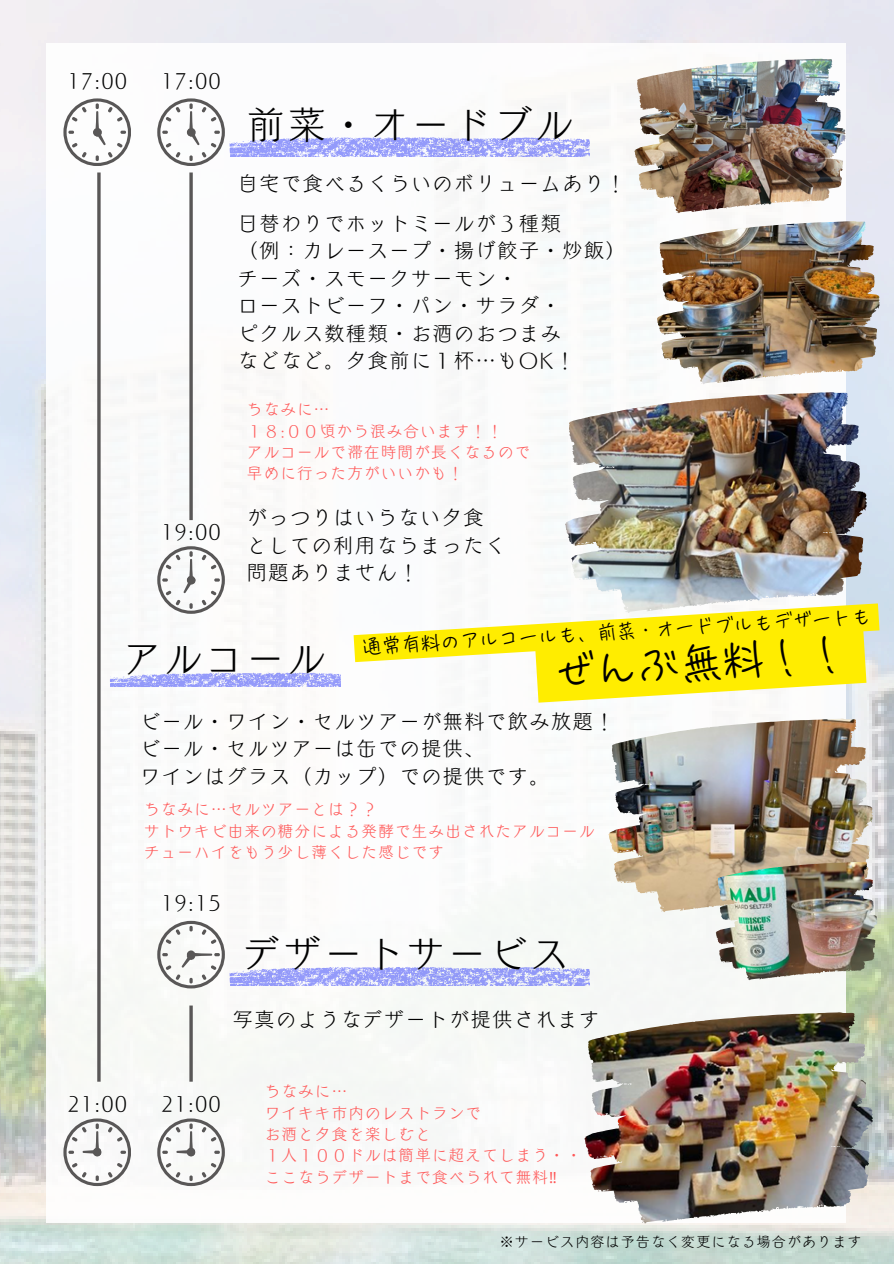
<style>
.page{position:relative;width:894px;height:1264px;background:#fff}
.page>*{position:absolute;margin:0;border:0;box-sizing:border-box;transform-origin:0 0}
.t1{font:42.15px "TT Cook Hand R";color:#000}
.t2{font:37.95px "Canva Pearl Std L";letter-spacing:.085em;color:#000}
.t3{font:19.95px/27.5px "Canva Pearl Std L";letter-spacing:.085em;color:#000}
.t4{font:19.65px "TT Cook Hand R";color:#000}
.t5{font:19.5px "Canva Pearl Std L";letter-spacing:.085em;color:#000}
.t6{font:15.45px "Canva Pearl Std L";letter-spacing:.085em;color:#ff5757}
.t7{font:13.95px "Canva Pearl Std L";letter-spacing:.085em;color:#000}
.s1{font-family:"Noto Sans"}
</style>
<div class="page">
<img style="left:0;top:0;width:893px;height:1263px">
<img style="left:46px;top:43px;width:799px;height:1179px">
<svg style="left:189px;top:172px;width:4px;height:348px"></svg>
<svg style="left:157px;top:546px;width:68px;height:67px"></svg>
<svg style="left:189px;top:1005px;width:4px;height:76px"></svg>
<svg style="left:157px;top:1118px;width:68px;height:67px"></svg>
<svg style="left:63px;top:98px;width:68px;height:68px"></svg>
<svg style="left:63px;top:1118px;width:68px;height:67px"></svg>
<svg style="left:97px;top:172px;width:4px;height:909px;background:#717070"></svg>
<svg style="left:157px;top:98px;width:432px;height:68px"></svg>
<svg style="left:157px;top:920px;width:432px;height:68px"></svg>
<svg style="left:110px;top:672px;width:231px;height:15px;background:#b5b9f9"></svg>
<img style="left:814px;top:67px;width:31px;height:67px">
<img style="left:847px;top:230px;width:32px;height:71px">
<img style="left:823px;top:404px;width:43px;height:96px">
<img style="left:834px;top:729px;width:38px;height:84px">
<img style="left:853px;top:868px;width:23px;height:51px">
<img style="left:831px;top:1023px;width:41px;height:92px">
<svg style="left:353px;top:603px;width:526px;height:99px"></svg>
<p class="t5" style="left:68px;top:70px;width:60px">17:00</p>
<h1 class="t5" style="left:161px;top:70px;width:60px">17:00</h1>
<p class="t5" style="left:161px;top:521px;width:60px">19:00</p>
<p class="t2" style="left:247px;top:106px;width:328px">前菜・オードブル</p>
<h2 class="t3" style="left:238px;top:170px;width:389px">自宅で食べるくらいのボリュームあり！</h2>
<h2 class="t3" style="left:238px;top:210px;width:389px">日替わりでホットミールが３種類<br>（例：カレースープ・揚げ餃子・炒飯）チーズ・スモークサーモン・<br>ローストビーフ・パン・サラダ・<br>ピクルス数種類・お酒のおつまみ<br>などなど。夕食前に１杯…もOK！</h2>
<p class="t6" style="left:247px;top:401px;width:84px">ちなみに…</p>
<p class="t6" style="left:247px;top:423px;width:257px">１８:００頃から混み合います！！</p>
<p class="t6" style="left:247px;top:444px;width:285px">アルコールで滞在時間が長くなるので</p>
<h2 class="t6" style="left:247px;top:466px;width:218px">早めに行った方がいいかも！</h2>
<h3 class="t3" style="left:247px;top:504px;width:259px">がっつりはいらない夕食としての利用ならまったく問題ありません！</h3>
<p class="t4" style="left:420px;top:631px;width:452px;rotate:-3deg">料のアルコールも、前菜・オードブルもデザートも</p>
<h1 class="t2" style="left:123px;top:639px;width:204px">アルコール</h1>
<p class="t1" style="left:552px;top:649px;width:296px;rotate:-3deg">ぜんぶ無料！！</p>
<p class="t3" style="left:140px;top:707px;width:475px">ビール・ワイン・セルツアーが無料で飲み放題！ビール・セルツアーは缶での提供、<br>ワインはグラス（カップ）での提供です。</p>
<p class="t6" style="left:144px;top:801px;width:234px">ちなみに…セルツアーとは？？</p>
<h1 class="t6" style="left:144px;top:823px;width:452px">サトウキビ由来の糖分による発酵で生み出されたアルコール</h1>
<p class="t6" style="left:144px;top:844px;width:301px">チューハイをもう少し薄くした感じです</p>
<p class="t5" style="left:68px;top:1093px;width:60px">21:00</p>
<p class="t5" style="left:161px;top:892px;width:60px">19:15</p>
<p class="t2" style="left:242px;top:934px;width:328px">デザートサービス</p>
<p class="t3" style="left:233px;top:1006px;width:367px">写真のようなデザートが提供されます</p>
<p class="t5" style="left:161px;top:1093px;width:60px">21:00</p>
<h2 class="t6" style="left:265px;top:1083px;width:84px">ちなみに…</h2>
<p class="t6" style="left:265px;top:1105px;width:218px">ワイキキ市内のレストランで</p>
<p class="t6" style="left:265px;top:1126px;width:167px">お酒と夕食を楽しむと</p>
<p class="t6" style="left:265px;top:1147px;width:335px">１人１００ドルは簡単に超えてしまう・・・</p>
<h3 class="t6" style="left:265px;top:1169px;width:294px">ここならデザートまで食べられて無料<span class="s1">‼</span></h3>
<h2 class="t7" style="left:499px;top:1234px;width:363px">※サービス内容は予告なく変更になる場合があります</h2>
</div>
